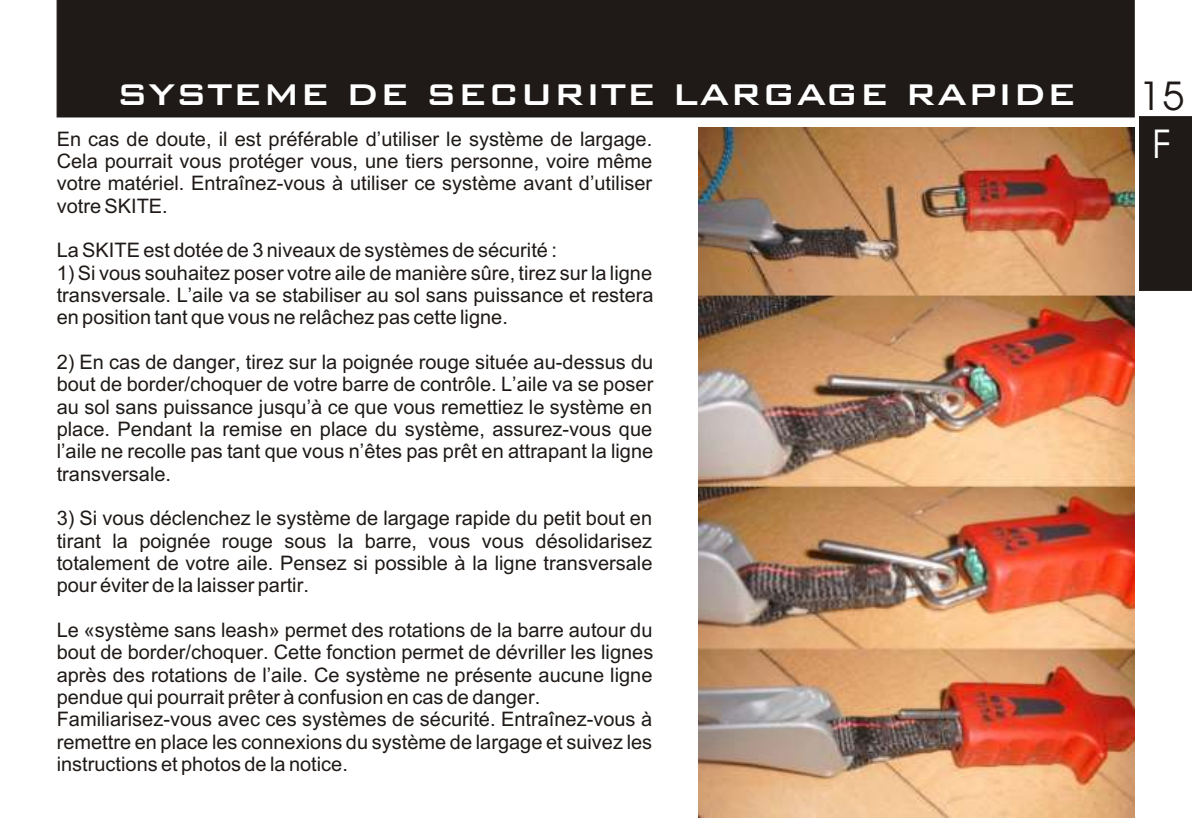
<style>
.page{position:relative;width:1192px;height:840px;background:#fff}
.page>*{position:absolute;margin:0;border:0;box-sizing:border-box;transform-origin:0 0}
.t1{font:40px "Bank Gothic Md BT";color:#fff}
.t2{font:40px "Avant Garde Bk BT";color:#1f1a17}
.t3{font:40px "Avant Garde Bk BT";color:#fff}
.t4{font:20px/22.4px "Arial";color:#1f1a17;text-align:justify}
</style>
<div class="page">
<div style="left:1139px;top:116px;width:53px;height:175px;background:#1f1a17"></div>
<div style="left:57px;top:0;width:1077px;height:117px;background:#1f1a17"></div>
<img style="left:699px;top:128px;width:435px;height:690px">
<h1 class="t1" style="left:116px;top:75px;width:962px">SYSTEME DE SECURITE LARGAGE RAPIDE</h1>
<p class="t4" style="left:57px;top:129px;width:597px">En cas de doute, il est préférable d’utiliser le système de largage.<br>Cela pourrait vous protéger vous, une tiers personne, voire même votre matériel. Entraînez-vous à utiliser ce système avant d’utiliser votre SKITE.</p>
<p class="t4" style="left:57px;top:241px;width:502px">La SKITE est dotée de 3 niveaux de systèmes de sécurité :</p>
<p class="t4" style="left:57px;top:263px;width:598px">1) Si vous souhaitez poser votre aile de manière sûre, tirez sur la ligne transversale. L’aile va se stabiliser au sol sans puissance et restera en position tant que vous ne relâchez pas cette ligne.</p>
<p class="t4" style="left:57px;top:353px;width:598px">2) En cas de danger, tirez sur la poignée rouge située au-dessus du bout de border/choquer de votre barre de contrôle. L’aile va se poser au sol sans puissance jusqu’à ce que vous remettiez le système en place. Pendant la remise en place du système, assurez-vous que l’aile ne recolle pas tant que vous n’êtes pas prêt en attrapant la ligne transversale.</p>
<p class="t4" style="left:57px;top:509px;width:597px">3) Si vous déclenchez le système de largage rapide du petit bout en tirant la poignée rouge sous la barre, vous vous désolidarisez totalement de votre aile. Pensez si possible à la ligne transversale pour éviter de la laisser partir.</p>
<p class="t4" style="left:57px;top:621px;width:598px;text-align:left">Le «système sans leash» permet des rotations de la barre autour du bout de border/choquer. Cette fonction permet de dévriller les lignes après des rotations de l’aile. Ce système ne présente aucune ligne pendue qui pourrait prêter à confusion en cas de danger.<br>Familiarisez-vous avec ces systèmes de sécurité. Entraînez-vous à remettre en place les connexions du système de largage et suivez les instructions et photos de la notice.</p>
<h1 class="t2" style="left:1139px;top:80px;width:47px">15</h1>
<h1 class="t3" style="left:1152px;top:128px;width:21px">F</h1>
</div>
